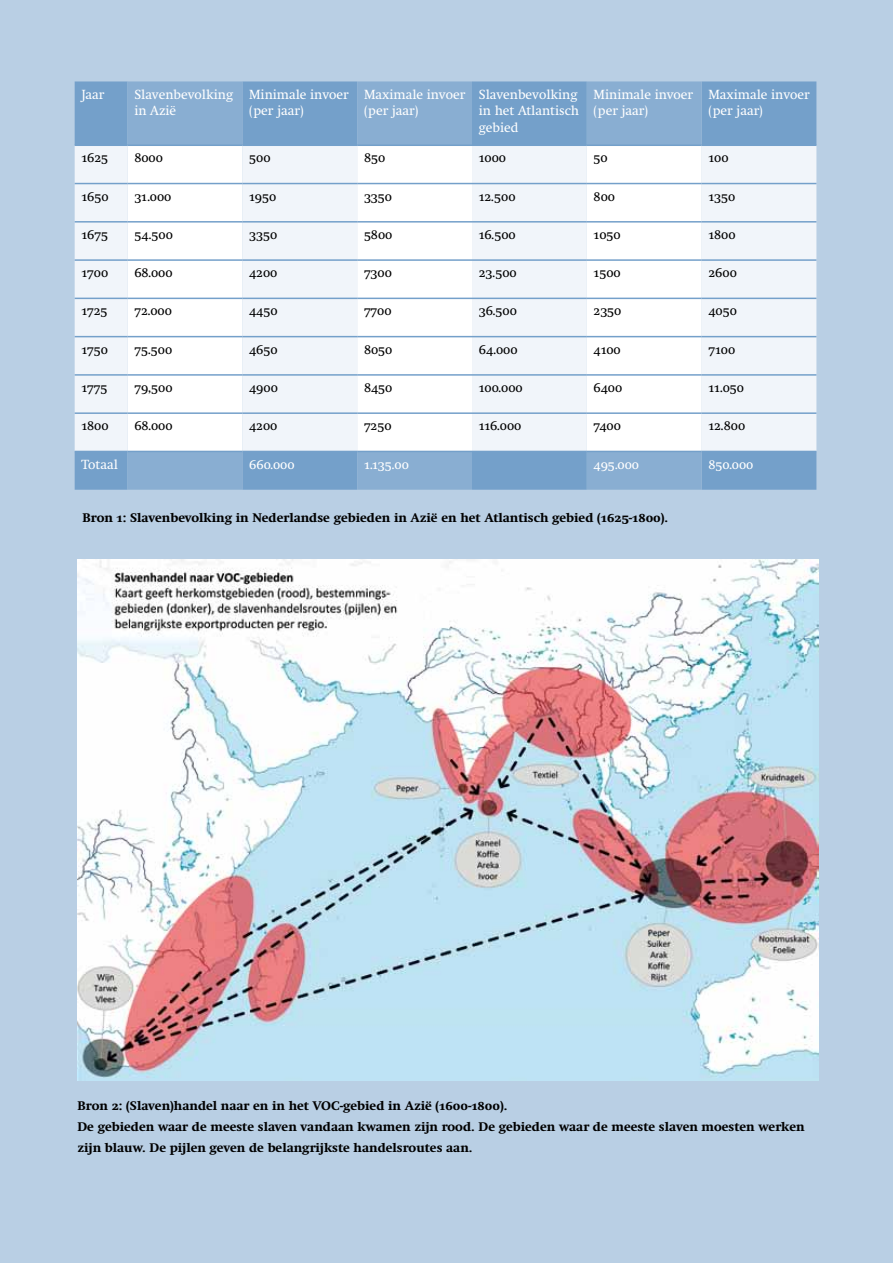
<style>
.page{position:relative;width:893px;height:1263px;background:#b9cfe4}
.page>*{position:absolute;margin:0;border:0;box-sizing:border-box;transform-origin:0 0}
.t1{font:13.5px "Swift Neue LT Pro";color:#000}
.t2{font:13.5px/16.5px "Swift Neue LT Pro";color:#fff}
.t3{font:700 12.75px/21px "Swift Neue LT Pro";color:#000}
</style>
<div class="page">
<img style="left:78px;top:559px;width:740px;height:521px">
<div style="left:75px;top:81px;width:741px;height:409px;background:#74a0ca"></div>
<svg style="left:128px;top:81px;width:574px;height:409px;background:#81a8ce"></svg>
<div style="left:75px;top:146px;width:741px;height:305px;background:#f1f5fa"></div>
<svg style="left:128px;top:146px;width:574px;height:305px;background:#f8fafc"></svg>
<hr style="left:75px;top:183px;width:53px;height:1px;background:#74a0ca">
<hr style="left:128px;top:183px;width:114px;height:1px;background:#74a0ca">
<hr style="left:242px;top:183px;width:115px;height:1px;background:#74a0ca">
<hr style="left:357px;top:183px;width:115px;height:1px;background:#74a0ca">
<hr style="left:472px;top:183px;width:115px;height:1px;background:#74a0ca">
<hr style="left:587px;top:183px;width:115px;height:1px;background:#74a0ca">
<hr style="left:702px;top:183px;width:114px;height:1px;background:#74a0ca">
<hr style="left:75px;top:221px;width:53px;height:2px;background:#74a0ca">
<hr style="left:128px;top:221px;width:114px;height:2px;background:#74a0ca">
<hr style="left:242px;top:221px;width:115px;height:2px;background:#74a0ca">
<hr style="left:357px;top:221px;width:115px;height:2px;background:#74a0ca">
<hr style="left:472px;top:221px;width:115px;height:2px;background:#74a0ca">
<hr style="left:587px;top:221px;width:115px;height:2px;background:#74a0ca">
<hr style="left:702px;top:221px;width:114px;height:2px;background:#74a0ca">
<hr style="left:75px;top:259px;width:53px;height:2px;background:#74a0ca">
<hr style="left:128px;top:259px;width:114px;height:2px;background:#74a0ca">
<hr style="left:242px;top:259px;width:115px;height:2px;background:#74a0ca">
<hr style="left:357px;top:259px;width:115px;height:2px;background:#74a0ca">
<hr style="left:472px;top:259px;width:115px;height:2px;background:#74a0ca">
<hr style="left:587px;top:259px;width:115px;height:2px;background:#74a0ca">
<hr style="left:702px;top:259px;width:114px;height:2px;background:#74a0ca">
<hr style="left:75px;top:298px;width:53px;height:1px;background:#74a0ca">
<hr style="left:128px;top:298px;width:114px;height:1px;background:#74a0ca">
<hr style="left:242px;top:298px;width:115px;height:1px;background:#74a0ca">
<hr style="left:357px;top:298px;width:115px;height:1px;background:#74a0ca">
<hr style="left:472px;top:298px;width:115px;height:1px;background:#74a0ca">
<hr style="left:587px;top:298px;width:115px;height:1px;background:#74a0ca">
<hr style="left:702px;top:298px;width:114px;height:1px;background:#74a0ca">
<hr style="left:75px;top:336px;width:53px;height:1px;background:#74a0ca">
<hr style="left:128px;top:336px;width:114px;height:1px;background:#74a0ca">
<hr style="left:242px;top:336px;width:115px;height:1px;background:#74a0ca">
<hr style="left:357px;top:336px;width:115px;height:1px;background:#74a0ca">
<hr style="left:472px;top:336px;width:115px;height:1px;background:#74a0ca">
<hr style="left:587px;top:336px;width:115px;height:1px;background:#74a0ca">
<hr style="left:702px;top:336px;width:114px;height:1px;background:#74a0ca">
<hr style="left:75px;top:374px;width:53px;height:2px;background:#74a0ca">
<hr style="left:128px;top:374px;width:114px;height:2px;background:#74a0ca">
<hr style="left:242px;top:374px;width:115px;height:2px;background:#74a0ca">
<hr style="left:357px;top:374px;width:115px;height:2px;background:#74a0ca">
<hr style="left:472px;top:374px;width:115px;height:2px;background:#74a0ca">
<hr style="left:587px;top:374px;width:115px;height:2px;background:#74a0ca">
<hr style="left:702px;top:374px;width:114px;height:2px;background:#74a0ca">
<hr style="left:75px;top:412px;width:53px;height:2px;background:#74a0ca">
<hr style="left:128px;top:412px;width:114px;height:2px;background:#74a0ca">
<hr style="left:242px;top:412px;width:115px;height:2px;background:#74a0ca">
<hr style="left:357px;top:412px;width:115px;height:2px;background:#74a0ca">
<hr style="left:472px;top:412px;width:115px;height:2px;background:#74a0ca">
<hr style="left:587px;top:412px;width:115px;height:2px;background:#74a0ca">
<hr style="left:702px;top:412px;width:114px;height:2px;background:#74a0ca">
<hr style="left:75px;top:451px;width:53px;height:1px;background:#74a0ca">
<hr style="left:128px;top:451px;width:114px;height:1px;background:#74a0ca">
<hr style="left:242px;top:451px;width:115px;height:1px;background:#74a0ca">
<hr style="left:357px;top:451px;width:115px;height:1px;background:#74a0ca">
<hr style="left:472px;top:451px;width:115px;height:1px;background:#74a0ca">
<hr style="left:587px;top:451px;width:115px;height:1px;background:#74a0ca">
<hr style="left:702px;top:451px;width:114px;height:1px;background:#74a0ca">
<hr style="left:75px;top:145px;width:53px;height:1px;background:#74a0ca">
<hr style="left:128px;top:145px;width:114px;height:1px;background:#74a0ca">
<hr style="left:242px;top:145px;width:115px;height:1px;background:#74a0ca">
<hr style="left:357px;top:145px;width:115px;height:1px;background:#74a0ca">
<hr style="left:472px;top:145px;width:115px;height:1px;background:#74a0ca">
<hr style="left:587px;top:145px;width:115px;height:1px;background:#74a0ca">
<hr style="left:702px;top:145px;width:114px;height:1px;background:#74a0ca">
<p class="t2" style="left:81px;top:86px;width:25px">Jaar</p>
<p class="t2" style="left:134px;top:86px;width:100px">Slavenbevolking in Azië</p>
<p class="t2" style="left:249px;top:86px;width:101px">Minimale invoer (per jaar)</p>
<p class="t2" style="left:364px;top:86px;width:103px">Maximale invoer (per jaar)</p>
<p class="t2" style="left:479px;top:86px;width:102px">Slavenbevolking in het Atlantisch gebied</p>
<p class="t2" style="left:594px;top:86px;width:101px">Minimale invoer (per jaar)</p>
<p class="t2" style="left:708px;top:86px;width:103px">Maximale invoer (per jaar)</p>
<p class="t1" style="left:81px;top:150px;width:28px">1625</p>
<p class="t1" style="left:134px;top:150px;width:30px">8000</p>
<p class="t1" style="left:249px;top:150px;width:23px">500</p>
<p class="t1" style="left:364px;top:150px;width:23px">850</p>
<p class="t1" style="left:479px;top:150px;width:29px">1000</p>
<p class="t1" style="left:594px;top:150px;width:16px">50</p>
<p class="t1" style="left:708px;top:150px;width:22px">100</p>
<p class="t1" style="left:81px;top:188px;width:29px">1650</p>
<p class="t1" style="left:134px;top:188px;width:39px">31.000</p>
<p class="t1" style="left:249px;top:188px;width:29px">1950</p>
<p class="t1" style="left:364px;top:188px;width:30px">3350</p>
<p class="t1" style="left:479px;top:188px;width:38px">12.500</p>
<p class="t1" style="left:594px;top:188px;width:23px">800</p>
<p class="t1" style="left:708px;top:188px;width:28px">1350</p>
<p class="t1" style="left:81px;top:226px;width:28px">1675</p>
<p class="t1" style="left:134px;top:226px;width:40px">54.500</p>
<p class="t1" style="left:249px;top:226px;width:30px">3350</p>
<p class="t1" style="left:364px;top:226px;width:30px">5800</p>
<p class="t1" style="left:479px;top:226px;width:39px">16.500</p>
<p class="t1" style="left:594px;top:226px;width:29px">1050</p>
<p class="t1" style="left:708px;top:226px;width:29px">1800</p>
<p class="t1" style="left:81px;top:265px;width:28px">1700</p>
<p class="t1" style="left:134px;top:265px;width:40px">68.000</p>
<p class="t1" style="left:249px;top:265px;width:30px">4200</p>
<p class="t1" style="left:364px;top:265px;width:29px">7300</p>
<p class="t1" style="left:479px;top:265px;width:40px">23.500</p>
<p class="t1" style="left:594px;top:265px;width:29px">1500</p>
<p class="t1" style="left:708px;top:265px;width:30px">2600</p>
<p class="t1" style="left:81px;top:303px;width:28px">1725</p>
<p class="t1" style="left:134px;top:303px;width:39px">72.000</p>
<p class="t1" style="left:249px;top:303px;width:30px">4450</p>
<p class="t1" style="left:364px;top:303px;width:29px">7700</p>
<p class="t1" style="left:479px;top:303px;width:40px">36.500</p>
<p class="t1" style="left:594px;top:303px;width:29px">2350</p>
<p class="t1" style="left:708px;top:303px;width:30px">4050</p>
<p class="t1" style="left:81px;top:341px;width:28px">1750</p>
<p class="t1" style="left:134px;top:341px;width:39px">75.500</p>
<p class="t1" style="left:249px;top:341px;width:30px">4650</p>
<p class="t1" style="left:364px;top:341px;width:30px">8050</p>
<p class="t1" style="left:479px;top:341px;width:40px">64.000</p>
<p class="t1" style="left:594px;top:341px;width:29px">4100</p>
<p class="t1" style="left:708px;top:341px;width:28px">7100</p>
<p class="t1" style="left:81px;top:379px;width:28px">1775</p>
<p class="t1" style="left:134px;top:379px;width:40px">79,500</p>
<p class="t1" style="left:249px;top:379px;width:30px">4900</p>
<p class="t1" style="left:364px;top:379px;width:30px">8450</p>
<p class="t1" style="left:479px;top:379px;width:45px">100.000</p>
<p class="t1" style="left:594px;top:379px;width:30px">6400</p>
<p class="t1" style="left:708px;top:379px;width:37px">11.050</p>
<p class="t1" style="left:81px;top:418px;width:29px">1800</p>
<p class="t1" style="left:134px;top:418px;width:40px">68.000</p>
<p class="t1" style="left:249px;top:418px;width:30px">4200</p>
<p class="t1" style="left:364px;top:418px;width:29px">7250</p>
<p class="t1" style="left:479px;top:418px;width:44px">116.000</p>
<p class="t1" style="left:594px;top:418px;width:29px">7400</p>
<p class="t1" style="left:708px;top:418px;width:38px">12.800</p>
<p class="t2" style="left:81px;top:456px;width:38px">Totaal</p>
<p class="t2" style="left:249px;top:456px;width:47px">660.000</p>
<p class="t2" style="left:364px;top:456px;width:46px">1.135.00</p>
<p class="t2" style="left:594px;top:456px;width:47px">495.000</p>
<p class="t2" style="left:708px;top:456px;width:47px">850.000</p>
<p class="t3" style="left:82px;top:507px;width:587px">Bron 1: Slavenbevolking in Nederlandse gebieden in Azië en het Atlantisch gebied (1625-1800).</p>
<p class="t3" style="left:78px;top:1095px;width:729px">Bron 2: (Slaven)handel naar en in het VOC-gebied in Azië (1600-1800).<br>De gebieden waar de meeste slaven vandaan kwamen zijn rood. De gebieden waar de meeste slaven moesten werken zijn blauw. De pijlen geven de belangrijkste handelsroutes aan.</p>
</div>
